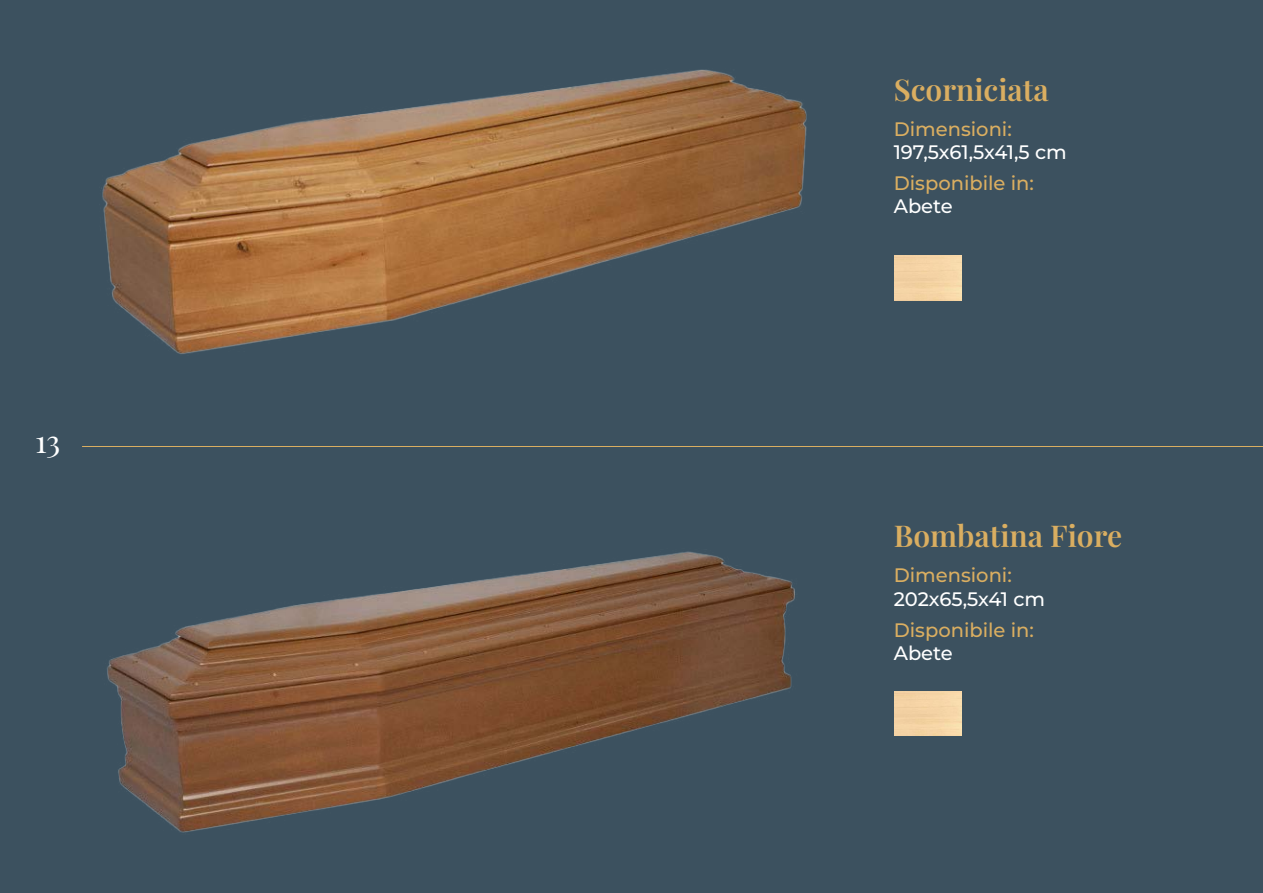
<style>
.page{position:relative;width:1263px;height:893px;background:#3c515f}
.page>*{position:absolute;margin:0;border:0;box-sizing:border-box;transform-origin:0 0}
.t1{font:31.5px "Playfair Display";color:#fff}
.t2{font:600 30px "Playfair Display";color:#daae61}
.t3{font:500 19.5px "Montserrat";color:#daae61}
.t4{font:500 19.5px "Montserrat";letter-spacing:-.005em;color:#fff}
</style>
<div class="page">
<img style="left:102px;top:69px;width:705px;height:285px">
<img style="left:895px;top:256px;width:66px;height:44px">
<img style="left:895px;top:691px;width:66px;height:45px">
<img style="left:107px;top:551px;width:688px;height:282px">
<hr style="left:82px;top:446px;width:1181px;height:1px;background:#daae61">
<p class="t1" style="left:35px;top:417px;width:27px">13</p>
<p class="t2" style="left:894px;top:66px;width:157px">Scorniciata</p>
<p class="t3" style="left:894px;top:115px;width:120px">Dimensioni:</p>
<p class="t4" style="left:894px;top:139px;width:175px">197,5x61,5x41,5 cm</p>
<p class="t3" style="left:894px;top:169px;width:142px">Disponibile in:</p>
<p class="t4" style="left:894px;top:193px;width:61px">Abete</p>
<p class="t2" style="left:894px;top:512px;width:230px">Bombatina Fiore</p>
<p class="t3" style="left:894px;top:562px;width:120px">Dimensioni:</p>
<p class="t4" style="left:894px;top:585px;width:153px">202x65,5x41 cm</p>
<p class="t3" style="left:894px;top:616px;width:142px">Disponibile in:</p>
<p class="t4" style="left:894px;top:639px;width:61px">Abete</p>
</div>
